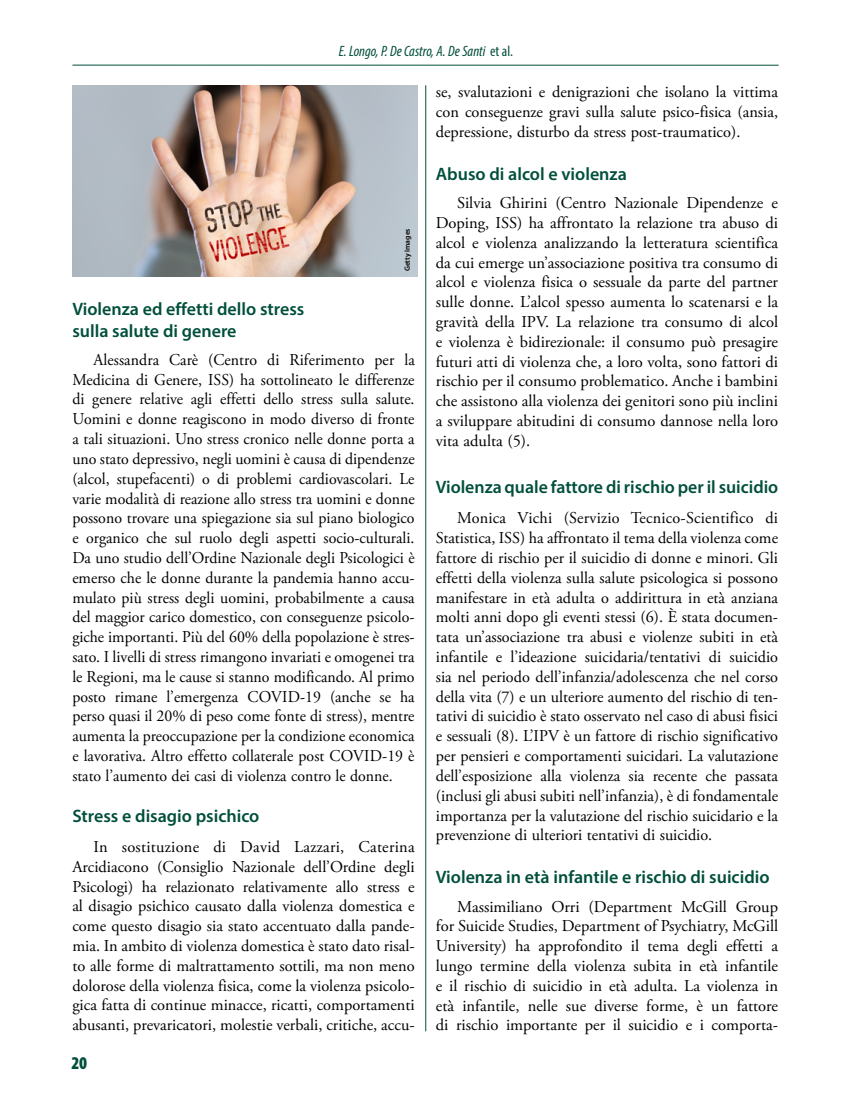
<style>
.page{position:relative;width:851px;height:1106px;background:#fff}
.page>*{position:absolute;margin:0;border:0;box-sizing:border-box;transform-origin:0 0}
.t1{font:600 18px/21.6px "Myriad Pro";color:#014f3b}
.t2{font:900 condensed 18px "Myriad Pro";color:#014f3b}
.t3{font:16.5px/19.8px "Adobe Garamond Pro";color:#000;text-align:justify}
.t4{font:16.5px/19.8px "Adobe Garamond Pro";color:#000;text-align:justify;scale:.96 1}
.t5{font:italic condensed 15px "Myriad Pro";color:#014f3b}
.t6{font:600 7.5px "Myriad Pro";color:#000}
.s1{font-style:normal}
</style>
<div class="page">
<img style="left:73px;top:85px;width:344px;height:192px">
<hr style="left:425px;top:85px;width:1px;height:946px;background:#014f3b">
<hr style="left:72px;top:65px;width:706px;height:1px;background:#014f3b">
<p class="t5" style="left:339px;top:42px;width:176px">E. Longo, P. De Castro, A. De Santi <span class="s1">et al.</span></p>
<p class="t6" style="left:402px;top:271px;width:45px;rotate:-90deg">Getty Images</p>
<p class="t1" style="left:72px;top:297px;width:233px">Violenza ed effetti dello stress sulla salute di genere</p>
<p class="t4" style="left:72px;top:350px;width:358px;text-indent:21px">Alessandra Carè (Centro di Riferimento per la Medicina di Genere, ISS) ha sottolineato le differenze di genere relative agli effetti dello stress sulla salute.<br>Uomini e donne reagiscono in modo diverso di fronte a tali situazioni. Uno stress cronico nelle donne porta a uno stato depressivo, negli uomini è causa di dipendenze (alcol, stupefacenti) o di problemi cardiovascolari. Le varie modalità di reazione allo stress tra uomini e donne possono trovare una spiegazione sia sul piano biologico e organico che sul ruolo degli aspetti socio-culturali.<br>Da uno studio dell’Ordine Nazionale degli Psicologici è emerso che le donne durante la pandemia hanno accu&shy;mulato più stress degli uomini, probabilmente a causa del maggior carico domestico, con conseguenze psicolo&shy;giche importanti. Più del 60% della popolazione è stres&shy;sato. I livelli di stress rimangono invariati e omogenei tra le Regioni, ma le cause si stanno modificando. Al primo posto rimane l’emergenza COVID-19 (anche se ha perso quasi il 20% di peso come fonte di stress), mentre aumenta la preoccupazione per la condizione economica e lavorativa. Altro effetto collaterale post COVID-19 è stato l’aumento dei casi di violenza contro le donne.</p>
<p class="t1" style="left:72px;top:804px;width:189px">Stress e disagio psichico</p>
<p class="t3" style="left:72px;top:837px;width:344px;text-indent:21px">In sostituzione di David Lazzari, Caterina Arcidiacono (Consiglio Nazionale dell’Ordine degli Psicologi) ha relazionato relativamente allo stress e al disagio psichico causato dalla violenza domestica e come questo disagio sia stato accentuato dalla pande&shy;mia. In ambito di violenza domestica è stato dato risal&shy;to alle forme di maltrattamento sottili, ma non meno dolorose della violenza fisica, come la violenza psicolo&shy;gica fatta di continue minacce, ricatti, comportamenti abusanti, prevaricatori, molestie verbali, critiche, accu-</p>
<p class="t2" style="left:71px;top:1053px;width:17px">20</p>
<p class="t3" style="left:436px;top:83px;width:344px">se, svalutazioni e denigrazioni che isolano la vittima con conseguenze gravi sulla salute psico-fisica (ansia, depressione, disturbo da stress post-traumatico).</p>
<p class="t1" style="left:436px;top:162px;width:192px">Abuso di alcol e violenza</p>
<p class="t3" style="left:436px;top:193px;width:344px;text-indent:21px">Silvia Ghirini (Centro Nazionale Dipendenze e Doping, ISS) ha affrontato la relazione tra abuso di alcol e violenza analizzando la letteratura scientifica da cui emerge un’associazione positiva tra consumo di alcol e violenza fisica o sessuale da parte del partner sulle donne. L’alcol spesso aumenta lo scatenarsi e la gravità della IPV. La relazione tra consumo di alcol e violenza è bidirezionale: il consumo può presagire futuri atti di violenza che, a loro volta, sono fattori di rischio per il consumo problematico. Anche i bambini che assistono alla violenza dei genitori sono più inclini a sviluppare abitudini di consumo dannose nella loro vita adulta (5).</p>
<p class="t1" style="left:436px;top:475px;width:344px">Violenza quale fattore di rischio per il suicidio</p>
<p class="t3" style="left:436px;top:509px;width:344px;text-indent:21px">Monica Vichi (Servizio Tecnico-Scientifico di Statistica, ISS) ha affrontato il tema della violenza come fattore di rischio per il suicidio di donne e minori. Gli effetti della violenza sulla salute psicologica si possono manifestare in età adulta o addirittura in età anziana molti anni dopo gli eventi stessi (6). È stata documen&shy;tata un’associazione tra abusi e violenze subiti in età infantile e l’ideazione suicidaria/tentativi di suicidio sia nel periodo dell’infanzia/adolescenza che nel corso della vita (7) e un ulteriore aumento del rischio di ten&shy;tativi di suicidio è stato osservato nel caso di abusi fisici e sessuali (8). L’IPV è un fattore di rischio significativo per pensieri e comportamenti suicidari. La valutazione dell’esposizione alla violenza sia recente che passata (inclusi gli abusi subiti nell’infanzia), è di fondamentale importanza per la valutazione del rischio suicidario e la prevenzione di ulteriori tentativi di suicidio.</p>
<p class="t1" style="left:436px;top:866px;width:335px">Violenza in età infantile e rischio di suicidio</p>
<p class="t3" style="left:436px;top:897px;width:344px;text-indent:21px">Massimiliano Orri (Department McGill Group for Suicide Studies, Department of Psychiatry, McGill University) ha approfondito il tema degli effetti a lungo termine della violenza subita in età infantile e il rischio di suicidio in età adulta. La violenza in età infantile, nelle sue diverse forme, è un fattore di rischio importante per il suicidio e i comporta-</p>
</div>
